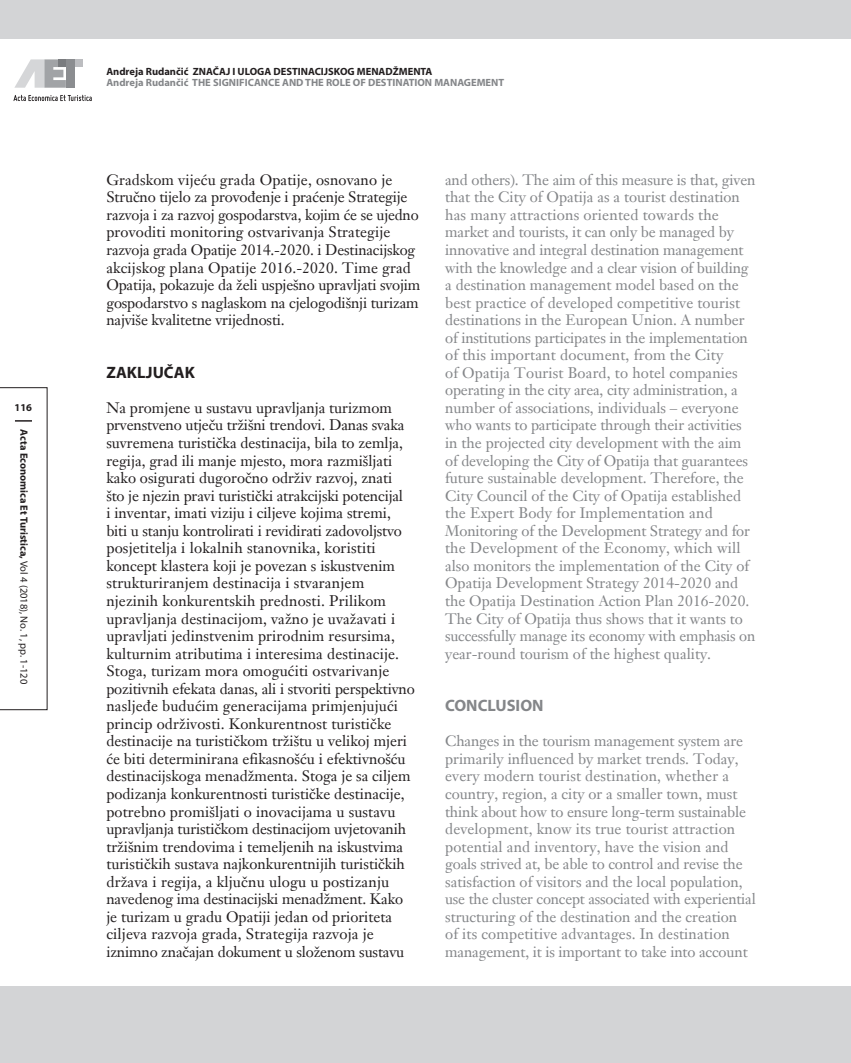
<style>
.page{position:relative;width:851px;height:1063px;background:#fff}
.page>*{position:absolute;margin:0;border:0;box-sizing:border-box;transform-origin:0 0}
.t1{font:700 16.5px "Myriad Pro";color:#848689}
.t2{font:700 16.5px "Myriad Pro";color:#231f20}
.t3{font:15px/17.5px "Janson HR";color:#231f20}
.t4{font:15px/17.5px "Janson HR";color:#848689}
.t5{font:700 10.5px "Myriad Pro";color:#231f20}
.t6{font:700 10.5px "Myriad Pro";color:#848689}
.s1{font-weight:400}
</style>
<div class="page">
<div style="left:0;top:0;width:850px;height:38px;background:#d3d4d6"></div>
<div style="left:0;top:986px;width:850px;height:77px;background:#d3d4d6"></div>
<svg style="left:0;top:387px;width:47px;height:323px"></svg>
<svg style="left:14px;top:59px;width:52px;height:29px"></svg>
<div style="left:66px;top:59px;width:9px;height:29px;background:#8b8d90"></div>
<div style="left:58px;top:59px;width:8px;height:8px;background:#7a7c7f"></div>
<div style="left:75px;top:59px;width:7px;height:8px;background:#bcbdc0"></div>
<svg style="left:14px;top:95px;width:78px;height:6px"></svg>
<p class="t5" style="left:15px;top:401px;width:19px">116</p>
<p class="t5" style="left:31px;top:429px;width:256px;rotate:90deg">Acta Economica Et Turistica, <span class="s1">Vol 4 (2018), No. 1, pp. 1-120</span></p>
<p class="t5" style="left:106px;top:64px;width:327px">Andreja Rudančić ZNAČAJ I ULOGA DESTINACIJSKOG MENADŽMENTA</p>
<p class="t6" style="left:106px;top:76px;width:399px">Andreja Rudančić THE SIGNIFICANCE AND THE ROLE OF DESTINATION MANAGEMENT</p>
<p class="t3" style="left:106px;top:171px;width:315px">Gradskom vijeću grada Opatije, osnovano je Stručno tijelo za provođenje i praćenje Strategije razvoja i za razvoj gospodarstva, kojim će se ujedno provoditi monitoring ostvarivanja Strategije razvoja grada Opatije 2014.-2020. i Destinacijskog akcijskog plana Opatije 2016.-2020. Time grad Opatija, pokazuje da želi uspješno upravljati svojim gospodarstvo s naglaskom na cjelogodišnji turizam najviše kvalitetne vrijednosti.</p>
<p class="t2" style="left:106px;top:362px;width:90px">ZAKLJUČAK</p>
<p class="t3" style="left:106px;top:399px;width:310px">Na promjene u sustavu upravljanja turizmom prvenstveno utječu tržišni trendovi. Danas svaka suvremena turistička destinacija, bila to zemlja, regija, grad ili manje mjesto, mora razmišljati kako osigurati dugoročno održiv razvoj, znati<br>što je njezin pravi turistički atrakcijski potencijal<br>i inventar, imati viziju i ciljeve kojima stremi, biti u stanju kontrolirati i revidirati zadovoljstvo posjetitelja i lokalnih stanovnika, koristiti koncept klastera koji je povezan s iskustvenim strukturiranjem destinacija i stvaranjem njezinih konkurentskih prednosti. Prilikom upravljanja destinacijom, važno je uvažavati i upravljati jedinstvenim prirodnim resursima, kulturnim atributima i interesima destinacije.<br>Stoga, turizam mora omogućiti ostvarivanje pozitivnih efekata danas, ali i stvoriti perspektivno nasljeđe budućim generacijama primjenjujući princip održivosti. Konkurentnost turističke destinacije na turističkom tržištu u velikoj mjeri će biti determinirana efikasnošću i efektivnošću destinacijskoga menadžmenta. Stoga je sa ciljem podizanja konkurentnosti turističke destinacije, potrebno promišljati o inovacijama u sustavu upravljanja turističkom destinacijom uvjetovanih tržišnim trendovima i temeljenih na iskustvima turističkih sustava najkonkurentnijih turističkih država i regija, a ključnu ulogu u postizanju navedenog ima destinacijski menadžment. Kako je turizam u gradu Opatiji jedan od prioriteta ciljeva razvoja grada, Strategija razvoja je iznimno značajan dokument u složenom sustavu</p>
<p class="t4" style="left:445px;top:171px;width:312px">and others). The aim of this measure is that, given that the City of Opatija as a tourist destination has many attractions oriented towards the market and tourists, it can only be managed by innovative and integral destination management with the knowledge and a clear vision of building a destination management model based on the best practice of developed competitive tourist destinations in the European Union. A number of institutions participates in the implementation of this important document, from the City<br>of Opatija Tourist Board, to hotel companies operating in the city area, city administration, a number of associations, individuals – everyone who wants to participate through their activities in the projected city development with the aim of developing the City of Opatija that guarantees future sustainable development. Therefore, the City Council of the City of Opatija established the Expert Body for Implementation and Monitoring of the Development Strategy and for the Development of the Economy, which will also monitors the implementation of the City of Opatija Development Strategy 2014-2020 and the Opatija Destination Action Plan 2016-2020.<br>The City of Opatija thus shows that it wants to successfully manage its economy with emphasis on year-round tourism of the highest quality.</p>
<p class="t1" style="left:445px;top:695px;width:100px">CONCLUSION</p>
<p class="t4" style="left:445px;top:732px;width:312px">Changes in the tourism management system are primarily influenced by market trends. Today, every modern tourist destination, whether a country, region, a city or a smaller town, must think about how to ensure long-term sustainable development, know its true tourist attraction potential and inventory, have the vision and goals strived at, be able to control and revise the satisfaction of visitors and the local population, use the cluster concept associated with experiential structuring of the destination and the creation<br>of its competitive advantages. In destination management, it is important to take into account</p>
</div>
